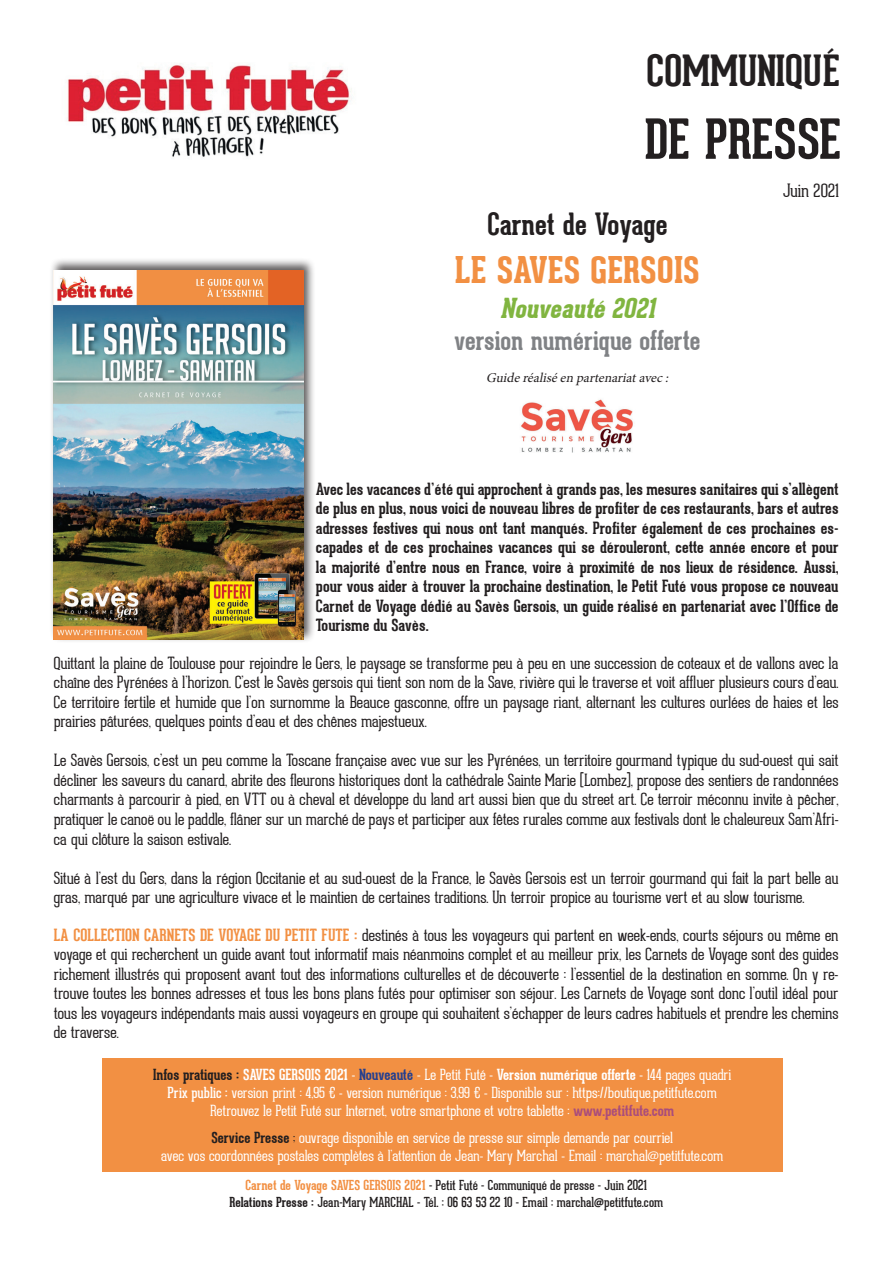
<style>
.page{position:relative;width:893px;height:1263px;background:#fff}
.page>*{position:absolute;margin:0;border:0;box-sizing:border-box;transform-origin:0 0}
.t1{font:700 54px "Geared Slab";color:#231f20}
.t2{font:700 42px "Geared Slab";color:#231f20}
.t3{font:800 36px "Geared Slab";letter-spacing:-.01em;color:#f29043}
.t4{font:700 30px "Geared Slab";color:#231f20}
.t5{font:700 27px "Geared Slab";color:#808285}
.t6{font:italic 800 27px "Geared Slab";color:#81b540}
.t7{font:100 18px "Geared Slab";letter-spacing:-.005em;color:#231f20}
.t8{font:100 16.5px/19.5px "Geared Slab";letter-spacing:-.005em;color:#231f20;text-align:justify}
.t9{font:700 16.5px/19.5px "Geared Slab";color:#231f20;text-align:justify}
.t10{font:100 15px/18px "Geared Slab";letter-spacing:-.005em;color:#fff;text-align:center}
.t11{font:13.5px/16.5px "Geared Slab";color:#231f20;text-align:center}
.t12{font:italic 13.5px "Minion Pro";color:#231f20}
.s1{font-weight:700;color:#f29043}
.s2{font-weight:700;color:#231f20}
.s3{font-weight:700}
.s4{font-weight:700;color:#253f8e}
.s5{font-weight:400}
.s6{font-weight:700;color:#aa4d7b}
.s7{color:#231f20}
</style>
<div class="page">
<img style="left:67px;top:63px;width:285px;height:94px">
<div style="left:102px;top:1059px;width:680px;height:113px;background:#f29043"></div>
<div style="left:50px;top:257px;width:266px;height:386px;background:#231f20;opacity:.75"></div>
<img style="left:53px;top:270px;width:250px;height:369px">
<img style="left:521px;top:399px;width:112px;height:54px">
<h2 class="t2" style="left:646px;top:44px;width:195px">COMMUNIQUÉ</h2>
<h1 class="t1" style="left:645px;top:105px;width:198px">DE PRESSE</h1>
<h3 class="t4" style="left:487px;top:205px;width:182px">Carnet de Voyage</h3>
<h3 class="t3" style="left:455px;top:249px;width:246px">LE SAVES GERSOIS</h3>
<h3 class="t6" style="left:500px;top:293px;width:162px">Nouveauté2021</h3>
<h3 class="t5" style="left:455px;top:324px;width:247px">version numérique offerte</h3>
<p class="t12" style="left:486px;top:369px;width:187px">Guideréaliséen partenariatavec:</p>
<p class="t7" style="left:783px;top:180px;width:57px">Juin 2021</p>
<p class="t9" style="left:316px;top:479px;width:524px">Avec les vacances d’été qui approchent à grands pas, les mesures sanitaires qui s’allègent de plus en plus, nous voici de nouveau libres de profiter de ces restaurants, bars et autres adresses festives qui nous ont tant manqués. Profiter également de ces prochaines es&shy;capades et de ces prochaines vacances qui se dérouleront, cette année encore et pour la majorité d’entre nous en France, voire à proximité de nos lieux de résidence. Aussi, pour vous aider à trouver la prochaine destination, le Petit Futé vous propose ce nouveau Carnet de Voyage dédié au Savès Gersois, un guide réalisé en partenariat avec l’Office de Tourisme du Savès.</p>
<p class="t8" style="left:54px;top:654px;width:786px">Quittant la plaine de Toulouse pour rejoindre le Gers, le paysage se transforme peu à peu en une succession de coteaux et de vallons avec la chaîne des Pyrénées à l’horizon. C’est le Savès gersois qui tient son nom de la Save, rivière qui le traverse et voit affluer plusieurs cours d’eau.<br>Ce territoire fertile et humide que l’on surnomme la Beauce gasconne, offre un paysage riant, alternant les cultures ourlées de haies et les prairies pâturées, quelques points d’eau et des chênes majestueux.</p>
<p class="t8" style="left:54px;top:751px;width:786px">Le Savès Gersois, c’est un peu comme la Toscane française avec vue sur les Pyrénées, un territoire gourmand typique du sud-ouest qui sait décliner les saveurs du canard, abrite des fleurons historiques dont la cathédrale Sainte Marie (Lombez), propose des sentiers de randonnées charmants à parcourir à pied, en VTT ou à cheval et développe du land art aussi bien que du street art. Ce terroir méconnu invite à pêcher, pratiquer le canoë ou le paddle, flâner sur un marché de pays et participer aux fêtes rurales comme aux festivals dont le chaleureux Sam’Afri&shy;ca qui clôture la saison estivale.</p>
<p class="t8" style="left:54px;top:868px;width:786px">Situé à l’est du Gers, dans la région Occitanie et au sud-ouest de la France, le Savès Gersois est un terroir gourmand qui fait la part belle au gras, marqué par une agriculture vivace et le maintien de certaines traditions. Un terroir propice au tourisme vert et au slow tourisme.</p>
<p class="t8" style="left:54px;top:925px;width:786px"><span class="s1">LA COLLECTION CARNETS DE VOYAGE DU PETIT FUTE :</span> destinés à tous les voyageurs qui partent en week-ends, courts séjours ou même en voyage et qui recherchent un guide avant tout informatif mais néanmoins complet et au meilleur prix, les Carnets de Voyage sont des guides richement illustrés qui proposent avant tout des informations culturelles et de découverte : l’essentiel de la destination en somme. On y re&shy;trouve toutes les bonnes adresses et tous les bons plans futés pour optimiser son séjour. Les Carnets de Voyage sont donc l’outil idéal pour tous les voyageurs indépendants mais aussi voyageurs en groupe qui souhaitent s’échapper de leurs cadres habituels et prendre les chemins de traverse.</p>
<p class="t10" style="left:153px;top:1066px;width:580px"><span class="s2">Infos pratiques :</span> <span class="s3">SAVES GERSOIS 2021</span> - <span class="s4">Nouveauté</span> - Le Petit Futé - <span class="s3">Version numérique offerte</span> - 144 pages quadri<br><span class="s5">Prix public :</span> version print : 4,95 € - version numérique : 3,99 € - Disponible sur : https://boutique.petitfute.com<br>Retrouvez le Petit Futé sur Internet, votre smartphone et votre tablette : <span class="s6">www.petitfute.com</span></p>
<p class="t10" style="left:161px;top:1129px;width:564px"><span class="s2">Service Presse</span> <span class="s7">;</span> ouvrage disponible en service de presse sur simple demande par courriel<br>avec vos coordonnées postales complètes à l’attention de Jean- Mary Marchal - Email : marchal@petitfute.com</p>
<p class="t11" style="left:229px;top:1177px;width:435px"><span class="s1">Carnet de Voyage SAVES GERSOIS 2021</span> - Petit Futé - Communiqué de presse - Juin 2021<br><span class="s3">Relations Presse :</span> Jean-Mary MARCHAL - Tél. : 06 63 53 22 10 - Email : marchal@petitfute.com</p>
</div>
